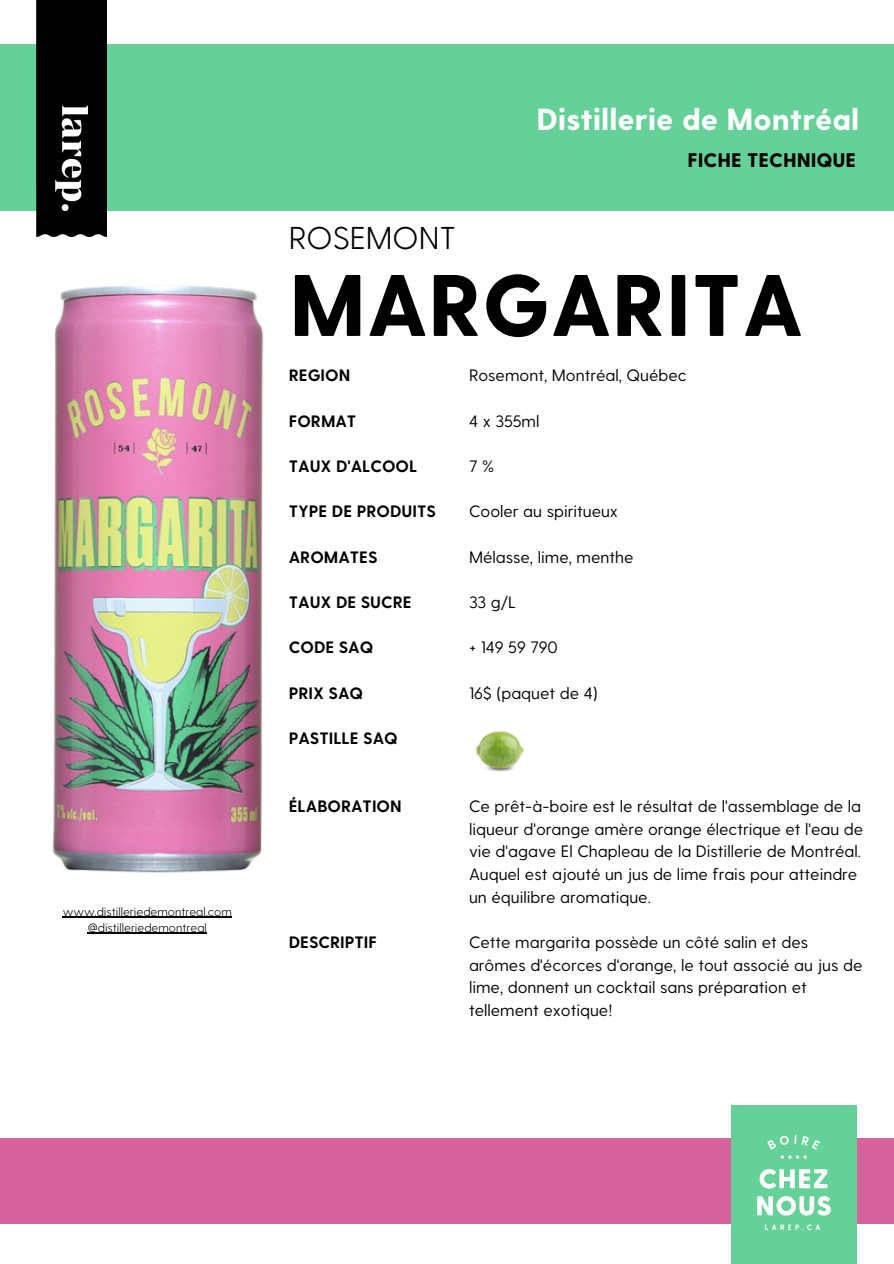
<style>
.page{position:relative;width:894px;height:1264px;background:#fff}
.page>*{position:absolute;margin:0;border:0;box-sizing:border-box;transform-origin:0 0}
.t1{font:800 87px "Greycliff CF";color:#000}
.t2{font:300 31.5px "Greycliff CF";color:#000}
.t3{font:800 30.45px "Greycliff CF";color:#fff}
.t4{font:800 19.65px "Greycliff CF";color:#000}
.t5{font:16.5px/22.6px "Greycliff CF";color:#000}
.t6{font:700 16.5px "Greycliff CF";color:#000}
.t7{font:300 12px "Greycliff CF";color:#000}
</style>
<div class="page">
<div style="left:0;top:44px;width:893px;height:167px;background:#65d098"></div>
<div style="left:0;top:1138px;width:893px;height:84px;background:#d7639c"></div>
<div style="left:731px;top:1104px;width:125px;height:159px;background:#65d098"></div>
<img style="left:37px;top:0;width:69px;height:236px">
<img style="left:757px;top:1135px;width:74px;height:94px">
<img style="left:469px;top:720px;width:62px;height:62px;border-radius:4px">
<img style="left:52px;top:285px;width:212px;height:588px">
<hr style="left:63px;top:916px;width:169px;height:1px;background:#000">
<hr style="left:88px;top:932px;width:119px;height:1px;background:#000">
<p class="t7" style="left:63px;top:903px;width:171px">www.distilleriedemontreal.com</p>
<p class="t7" style="left:88px;top:919px;width:120px">@distilleriedemontreal</p>
<p class="t3" style="left:536px;top:99px;width:324px">Distillerie de Montréal</p>
<p class="t4" style="left:687px;top:147px;width:170px">FICHE TECHNIQUE</p>
<p class="t2" style="left:289px;top:217px;width:169px">ROSEMONT</p>
<p class="t1" style="left:289px;top:248px;width:516px">MARGARITA</p>
<p class="t6" style="left:289px;top:365px;width:63px">REGION</p>
<p class="t6" style="left:289px;top:410px;width:69px">FORMAT</p>
<p class="t6" style="left:289px;top:455px;width:130px">TAUX D'ALCOOL</p>
<p class="t6" style="left:289px;top:500px;width:148px">TYPE DE PRODUITS</p>
<p class="t6" style="left:289px;top:546px;width:90px">AROMATES</p>
<p class="t6" style="left:289px;top:591px;width:124px">TAUX DE SUCRE</p>
<p class="t6" style="left:289px;top:636px;width:86px">CODE SAQ</p>
<p class="t6" style="left:289px;top:682px;width:76px">PRIX SAQ</p>
<p class="t6" style="left:289px;top:727px;width:110px">PASTILLE SAQ</p>
<p class="t6" style="left:289px;top:795px;width:114px">ÉLABORATION</p>
<p class="t6" style="left:289px;top:931px;width:90px">DESCRIPTIF</p>
<p class="t5" style="left:469px;top:363px;width:219px">Rosemont, Montréal, Québec</p>
<p class="t5" style="left:469px;top:408px;width:72px">4 x 355ml</p>
<p class="t5" style="left:469px;top:454px;width:27px">7 %</p>
<p class="t5" style="left:469px;top:499px;width:150px">Cooler au spiritueux</p>
<p class="t5" style="left:469px;top:544px;width:166px">Mélasse, lime, menthe</p>
<p class="t5" style="left:469px;top:590px;width:49px">33 g/L</p>
<p class="t5" style="left:469px;top:635px;width:90px">+ 149 59 790</p>
<p class="t5" style="left:469px;top:680px;width:130px">16$ (paquet de 4)</p>
<p class="t5" style="left:469px;top:794px;width:395px">Ce prêt-à-boire est le résultat de l'assemblage de la liqueur d'orange amère orange électrique et l'eau de vie d'agave El Chapleau de la Distillerie de Montréal.<br>Auquel est ajouté un jus de lime frais pour atteindre un équilibre aromatique.</p>
<p class="t5" style="left:469px;top:930px;width:395px">Cette margarita possède un côté salin et des arômes d'écorces d'orange, le tout associé au jus de lime, donnent un cocktail sans préparation et tellement exotique!</p>
</div>
